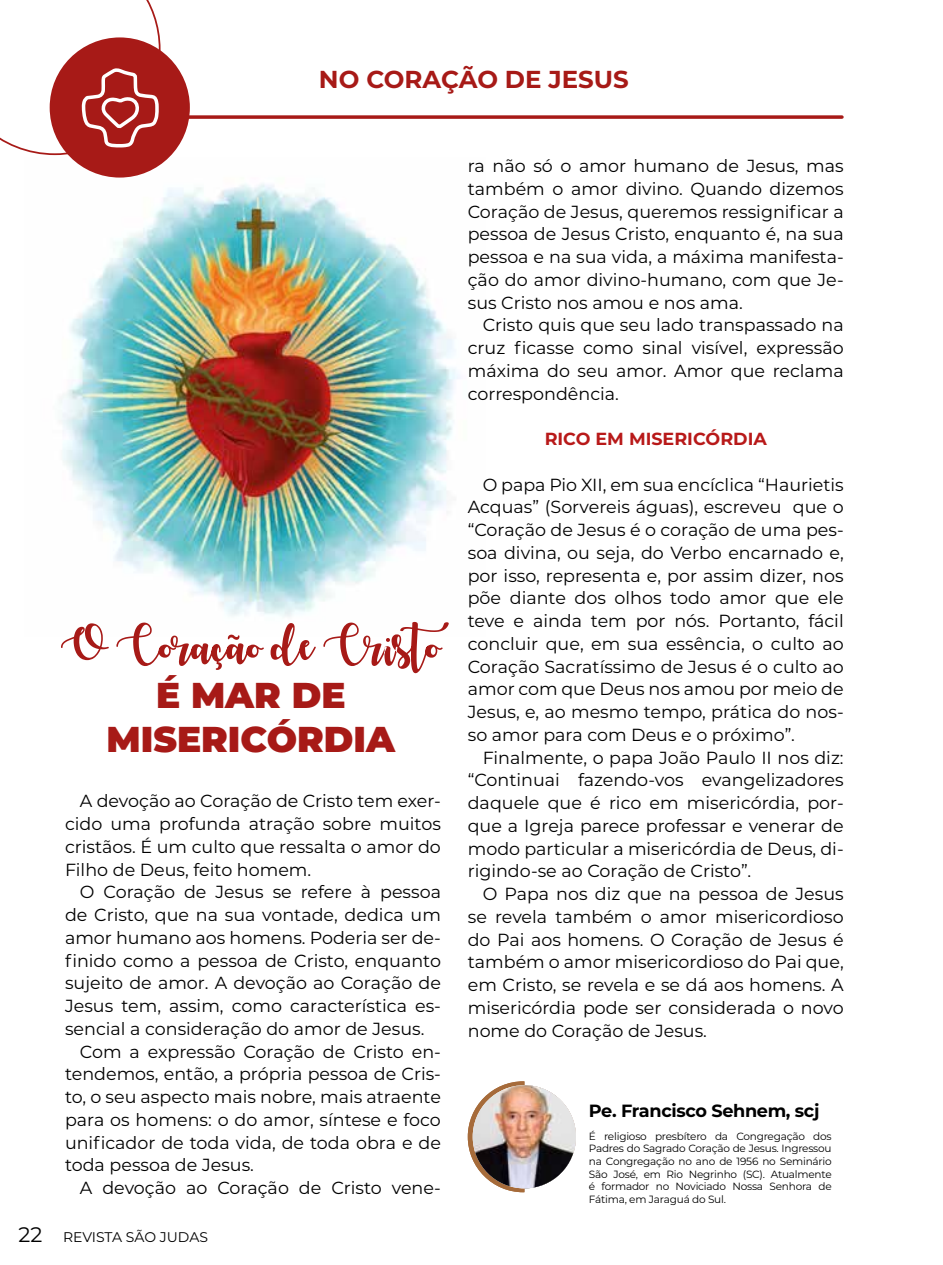
<style>
.page{position:relative;width:943px;height:1265px;background:#fff}
.page>*{position:absolute;margin:0;border:0;box-sizing:border-box;transform-origin:0 0}
.t1{font:900 35.88px/43.1px "Montserrat";color:#a71a17;text-align:center}
.t2{font:700 24.5px "Montserrat";color:#a71a17}
.t3{font:700 17.68px "Montserrat";letter-spacing:-.02em;color:#000}
.t4{font:17.5px/22.8px "Montserrat";color:#000;text-align:justify}
.t5{font:700 17.5px "Montserrat";color:#b81919}
.t6{font:14px "Montserrat";letter-spacing:-.005em;color:#000}
.t7{font:10.5px/12.6px "Montserrat";letter-spacing:-.02em;color:#000;text-align:justify}
.s1{font-size:21px}
</style>
<div class="page">
<img style="left:59px;top:158px;width:401px;height:464px">
<div style="left:50px;top:37px;width:140px;height:141px;background:#a71a17;border-radius:50%"></div>
<svg style="left:0;top:0;width:161px;height:156px"></svg>
<svg style="left:189px;top:115px;width:653px;height:4px;background:#b13533"></svg>
<svg style="left:61px;top:622px;width:388px;height:51px"></svg>
<svg style="left:468px;top:1081px;width:56px;height:111px"></svg>
<img style="left:472px;top:1085px;width:104px;height:103px;border-radius:52px">
<hr style="left:942px;top:790px;width:1px;height:412px;background:#a71a17">
<hr style="left:942px;top:116px;width:1px;height:708px;background:#20956f">
<h2 class="t2" style="left:319px;top:62px;width:311px">NO CORAÇÃO DE JESUS</h2>
<h1 class="t1" style="left:107px;top:672px;width:290px">É MAR DE<br>MISERICÓRDIA</h1>
<p class="t4" style="left:65px;top:789px;width:377px;text-indent:15px">A devoção ao Coração de Cristo tem exer&shy;cido uma profunda atração sobre muitos cristãos. É um culto que ressalta o amor do Filho de Deus, feito homem.</p>
<p class="t4" style="left:80px;top:880px;width:362px">O Coração de Jesus se refere à pessoa</p>
<p class="t4" style="left:65px;top:903px;width:377px">de Cristo, que na sua vontade, dedica um</p>
<p class="t4" style="left:65px;top:926px;width:377px">amor humano aos homens. Poderia ser de-</p>
<p class="t4" style="left:65px;top:948px;width:377px">finido como a pessoa de Cristo, enquanto</p>
<p class="t4" style="left:65px;top:971px;width:377px">sujeito de amor. A devoção ao Coração de</p>
<p class="t4" style="left:65px;top:994px;width:377px">Jesus tem, assim, como característica es-</p>
<p class="t4" style="left:65px;top:1017px;width:361px">sencial a consideração do amor de Jesus.</p>
<p class="t4" style="left:80px;top:1039px;width:362px">Com a expressão Coração de Cristo en-</p>
<p class="t4" style="left:65px;top:1062px;width:377px">tendemos, então, a própria pessoa de Cris-</p>
<p class="t4" style="left:65px;top:1085px;width:377px">to, o seu aspecto mais nobre, mais atraente</p>
<p class="t4" style="left:65px;top:1108px;width:377px">para os homens: o do amor, síntese e foco</p>
<p class="t4" style="left:65px;top:1130px;width:377px">unificador de toda vida, de toda obra e de</p>
<p class="t4" style="left:65px;top:1153px;width:190px">toda pessoa de Jesus.</p>
<p class="t4" style="left:80px;top:1176px;width:362px">A devoção ao Coração de Cristo vene-</p>
<p class="t6" style="left:18px;top:1227px;width:191px"><span class="s1">22</span> REVISTA SÃO JUDAS</p>
<p class="t4" style="left:468px;top:154px;width:377px">ra não só o amor humano de Jesus, mas também o amor divino. Quando dizemos Coração de Jesus, queremos ressignificar a pessoa de Jesus Cristo, enquanto é, na sua pessoa e na sua vida, a máxima manifesta&shy;ção do amor divino-humano, com que Je&shy;sus Cristo nos amou e nos ama.</p>
<p class="t4" style="left:468px;top:313px;width:377px;text-indent:15px">Cristo quis que seu lado transpassado na cruz ficasse como sinal visível, expressão máxima do seu amor. Amor que reclama correspondência.</p>
<p class="t5" style="left:544px;top:426px;width:224px">RICO EM MISERICÓRDIA</p>
<p class="t4" style="left:468px;top:472px;width:377px;text-indent:15px">O papa Pio XII, em sua encíclica “Haurietis Acquas” (Sorvereis águas), escreveu que o “Coração de Jesus é o coração de uma pes&shy;soa divina, ou seja, do Verbo encarnado e, por isso, representa e, por assim dizer, nos põe diante dos olhos todo amor que ele teve e ainda tem por nós. Portanto, fácil concluir que, em sua essência, o culto ao Coração Sacratíssimo de Jesus é o culto ao amor com que Deus nos amou por meio de Jesus, e, ao mesmo tempo, prática do nos&shy;so amor para com Deus e o próximo”.</p>
<p class="t4" style="left:468px;top:745px;width:377px;text-indent:15px">Finalmente, o papa João Paulo II nos diz: “Continuai fazendo-vos evangelizadores daquele que é rico em misericórdia, por&shy;que a Igreja parece professar e venerar de modo particular a misericórdia de Deus, di&shy;rigindo-se ao Coração de Cristo”.</p>
<p class="t4" style="left:468px;top:882px;width:377px;text-indent:15px">O Papa nos diz que na pessoa de Jesus se revela também o amor misericordioso do Pai aos homens. O Coração de Jesus é também o amor misericordioso do Pai que, em Cristo, se revela e se dá aos homens. A misericórdia pode ser considerada o novo nome do Coração de Jesus.</p>
<p class="t3" style="left:589px;top:1098px;width:232px">Pe. Francisco Sehnem, scj</p>
<p class="t7" style="left:589px;top:1129px;width:244px">É religioso presbítero da Congregação dos Padres do Sagrado Coração de Jesus. Ingressou na Congregação no ano de 1956 no Seminário São José, em Rio Negrinho (SC). Atualmente é formador no Noviciado Nossa Senhora de Fátima, em Jaraguá do Sul.</p>
</div>
